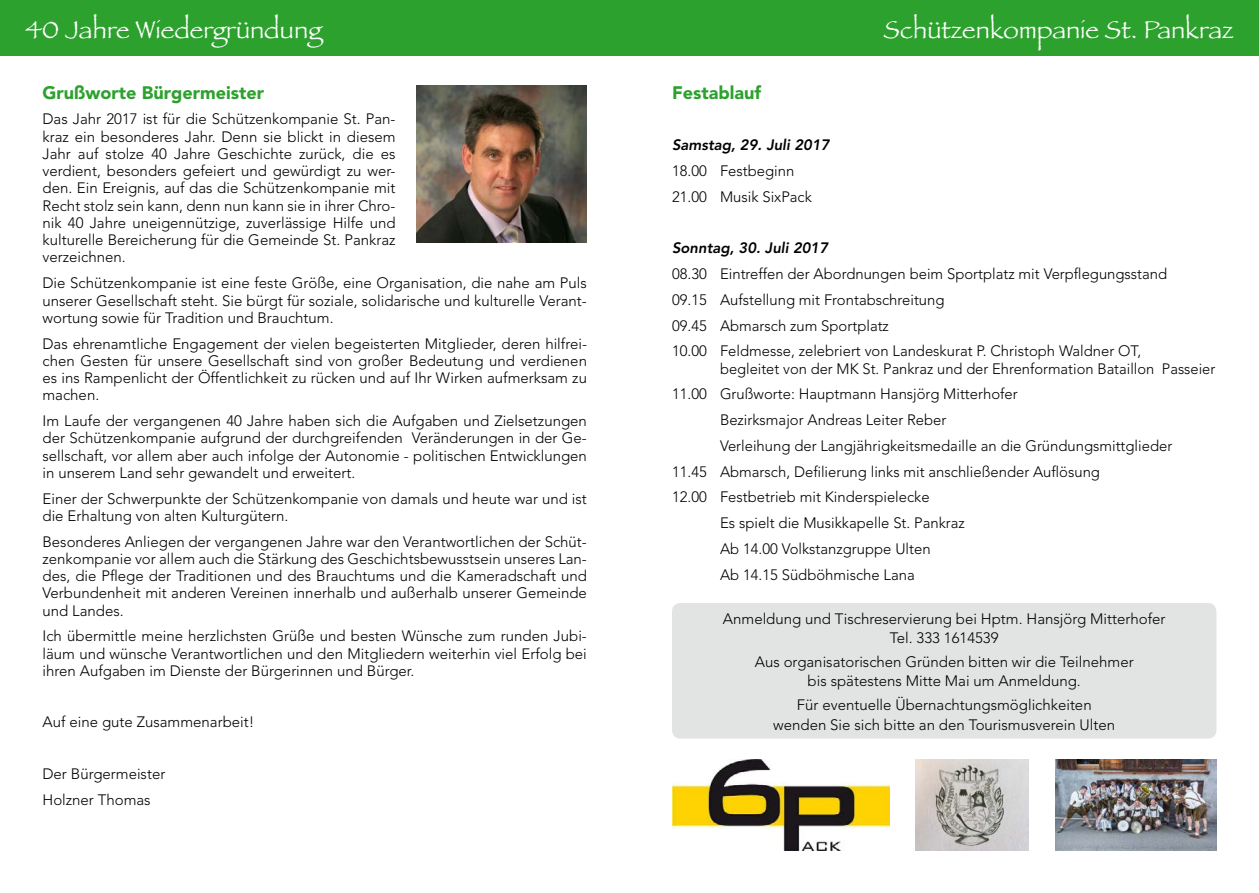
<style>
.page{position:relative;width:1259px;height:893px;background:#fff}
.page>*{position:absolute;margin:0;border:0;box-sizing:border-box;transform-origin:0 0}
.t1{font:25.5px "Papyrus";color:#fff}
.t2{font:900 18px "Avenir";color:#2da12e}
.t3{font:300 15px/17.2px "Avenir";color:#000;text-align:justify}
.t4{font:italic 800 15px "Avenir";color:#000}
</style>
<div class="page">
<div style="left:0;top:0;width:1259px;height:55px;background:#2da12e"></div>
<div style="left:672px;top:603px;width:544px;height:136px;background:#e2e3e3;border-radius:9px"></div>
<img style="left:915px;top:759px;width:113px;height:91px">
<img style="left:672px;top:759px;width:217px;height:91px">
<img style="left:1055px;top:759px;width:161px;height:91px">
<img style="left:417px;top:85px;width:170px;height:158px">
<h1 class="t1" style="left:26px;top:14px;width:298px">40 Jahre Wiedergründung</h1>
<h1 class="t1" style="left:883px;top:14px;width:351px">Schützenkompanie St. Pankraz</h1>
<p class="t2" style="left:43px;top:82px;width:223px">Grußworte Bürgermeister</p>
<p class="t3" style="left:43px;top:111px;width:354px">Das Jahr 2017 ist für die Schützenkompanie St. Pan&shy;kraz ein besonderes Jahr. Denn sie blickt in diesem Jahr auf stolze 40 Jahre Geschichte zurück, die es verdient, besonders gefeiert und gewürdigt zu wer&shy;den. Ein Ereignis, auf das die Schützenkompanie mit Recht stolz sein kann, denn nun kann sie in ihrer Chro&shy;nik 40 Jahre uneigennützige, zuverlässige Hilfe und kulturelle Bereicherung für die Gemeinde St. Pankraz verzeichnen.</p>
<p class="t3" style="left:43px;top:274px;width:546px">Die Schützenkompanie ist eine feste Größe, eine Organisation, die nahe am Puls unserer Gesellschaft steht. Sie bürgt für soziale, solidarische und kulturelle Verant&shy;wortung sowie für Tradition und Brauchtum.</p>
<p class="t3" style="left:43px;top:335px;width:546px">Das ehrenamtliche Engagement der vielen begeisterten Mitglieder, deren hilfrei&shy;chen Gesten für unsere Gesellschaft sind von großer Bedeutung und verdienen es ins Rampenlicht der Öffentlichkeit zu rücken und auf Ihr Wirken aufmerksam zu machen.</p>
<p class="t3" style="left:43px;top:412px;width:546px">Im Laufe der vergangenen 40 Jahre haben sich die Aufgaben und Zielsetzungen der Schützenkompanie aufgrund der durchgreifenden Veränderungen in der Ge&shy;sellschaft, vor allem aber auch infolge der Autonomie - politischen Entwicklungen in unserem Land sehr gewandelt und erweitert.</p>
<p class="t3" style="left:43px;top:490px;width:546px">Einer der Schwerpunkte der Schützenkompanie von damals und heute war und ist die Erhaltung von alten Kulturgütern.</p>
<p class="t3" style="left:43px;top:533px;width:546px">Besonderes Anliegen der vergangenen Jahre war den Verantwortlichen der Schüt&shy;zenkompanie vor allem auch die Stärkung des Geschichtsbewusstsein unseres Lan&shy;des, die Pflege der Traditionen und des Brauchtums und die Kameradschaft und Verbundenheit mit anderen Vereinen innerhalb und außerhalb unserer Gemeinde und Landes.</p>
<p class="t3" style="left:43px;top:627px;width:546px">Ich übermittle meine herzlichsten Grüße und besten Wünsche zum runden Jubi&shy;läum und wünsche Verantwortlichen und den Mitgliedern weiterhin viel Erfolg bei ihren Aufgaben im Dienste der Bürgerinnen und Bürger.</p>
<p class="t3" style="left:43px;top:713px;width:213px">Auf eine gute Zusammenarbeit!</p>
<p class="t3" style="left:43px;top:761px;width:124px;line-height:25.8px">Der Bürgermeister<br>Holzner Thomas</p>
<p class="t2" style="left:672px;top:82px;width:91px">Festablauf</p>
<p class="t4" style="left:672px;top:136px;width:159px">Samstag, 29. Juli 2017</p>
<p class="t3" style="left:672px;top:158px;width:141px;line-height:25.8px">18.00 Festbeginn<br>21.00 Musik SixPack</p>
<p class="t4" style="left:672px;top:239px;width:158px">Sonntag, 30. Juli 2017</p>
<p class="t3" style="left:672px;top:261px;width:497px;line-height:25.8px;text-align:left">08.30 Eintreffen der Abordnungen beim Sportplatz mit Verpflegungsstand 09.15 Aufstellung mit Frontabschreitung<br>09.45 Abmarsch zum Sportplatz<br>10.00 Feldmesse, zelebriert von Landeskurat P. Christoph Waldner OT,</p>
<p class="t3" style="left:720px;top:360px;width:497px">begleitet von der MK St. Pankraz und der Ehrenformation Bataillon Passeier</p>
<p class="t3" style="left:672px;top:385px;width:347px">11.00 Grußworte: Hauptmann Hansjörg Mitterhofer</p>
<p class="t3" style="left:720px;top:411px;width:228px">Bezirksmajor Andreas Leiter Reber</p>
<p class="t3" style="left:720px;top:437px;width:454px">Verleihung der Langjährigkeitsmedaille an die Gründungsmittglieder</p>
<p class="t3" style="left:672px;top:463px;width:429px">11.45 Abmarsch, Defilierung links mit anschließender Auflösung</p>
<p class="t3" style="left:672px;top:488px;width:259px">12.00 Festbetrieb mit Kinderspielecke</p>
<p class="t3" style="left:720px;top:514px;width:246px">Es spielt die Musikkapelle St. Pankraz</p>
<p class="t3" style="left:720px;top:540px;width:212px">Ab 14.00 Volkstanzgruppe Ulten</p>
<p class="t3" style="left:720px;top:566px;width:196px">Ab 14.15 Südböhmische Lana</p>
<p class="t3" style="left:723px;top:609px;width:444px;line-height:19.5px;text-align:center">Anmeldung und Tischreservierung bei Hptm. Hansjörg Mitterhofer<br>Tel. 333 1614539</p>
<p class="t3" style="left:755px;top:652px;width:380px;line-height:19.5px;text-align:center">Aus organisatorischen Gründen bitten wir die Teilnehmer bis spätestens Mitte Mai um Anmeldung.</p>
<p class="t3" style="left:773px;top:695px;width:343px;line-height:19.5px;text-align:center">Für eventuelle Übernachtungsmöglichkeiten wenden Sie sich bitte an den Tourismusverein Ulten</p>
</div>
